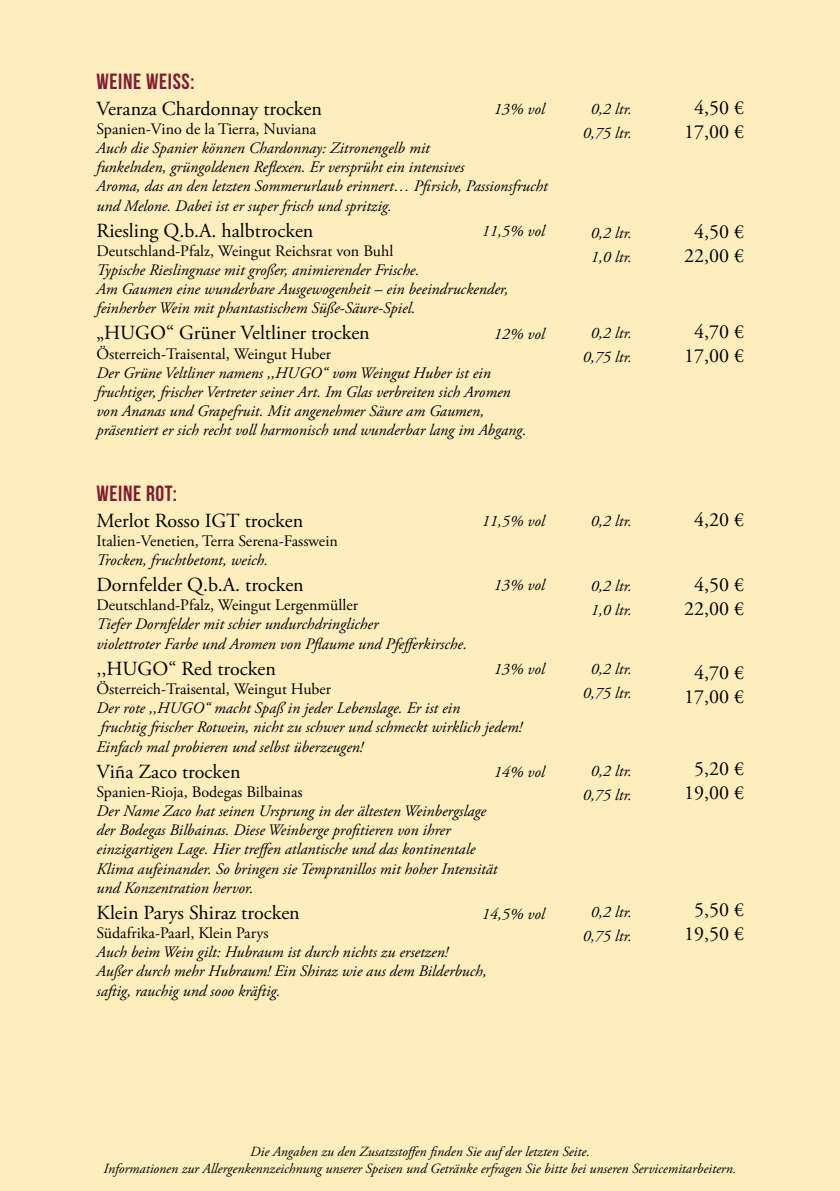
<style>
.page{position:relative;width:840px;height:1191px;background:#fff}
.page>*{position:absolute;margin:0;border:0;box-sizing:border-box;transform-origin:0 0}
.t1{font:22px "Bebas Neue";letter-spacing:.03em;color:#7e1d30}
.t2{font:20px/24px "Adobe Garamond Pro";color:#000;text-align:center}
.t3{font:italic 16px/19.2px "Adobe Garamond Pro";color:#000}
.t4{font:16px "Adobe Garamond Pro";color:#000}
.t5{font:italic 14px/16.8px "Adobe Garamond Pro";color:#000;text-align:center}
</style>
<div class="page">
<div style="left:0;top:0;width:839px;height:1191px;background:#ffeebd"></div>
<h1 class="t1" style="left:96px;top:69px;width:100px">WEINE WEISS:</h1>
<p class="t2" style="left:96px;top:97px;width:227px">Veranza Chardonnay trocken</p>
<p class="t4" style="left:96px;top:119px;width:221px">Spanien-Vino de la Tierra, Nuviana</p>
<p class="t3" style="left:96px;top:139px;width:452px">Auch die Spanier können Chardonnay: Zitronengelb mit<br>funkelnden, grüngoldenen Reflexen. Er versprüht ein intensives<br>Aroma, das an den letzten Sommerurlaub erinnert… Pfirsich, Passionsfrucht und Melone. Dabei ist er super frisch und spritzig.</p>
<p class="t2" style="left:96px;top:219px;width:218px">Riesling Q.b.A. halbtrocken</p>
<p class="t4" style="left:96px;top:241px;width:298px">Deutschland-Pfalz, Weingut Reichsrat von Buhl</p>
<p class="t3" style="left:96px;top:261px;width:413px">Typische Rieslingnase mit großer, animierender Frische.<br>Am Gaumen eine wunderbare Ausgewogenheit – ein beeindruckender, feinherber Wein mit phantastischem Süße-Säure-Spiel.</p>
<p class="t2" style="left:96px;top:322px;width:274px">„HUGO“ Grüner Veltliner trocken</p>
<p class="t4" style="left:96px;top:344px;width:236px">Österreich-Traisental, Weingut Huber</p>
<p class="t3" style="left:96px;top:363px;width:431px">Der Grüne Veltliner namens ,,HUGO“ vom Weingut Huber ist ein fruchtiger, frischer Vertreter seiner Art. Im Glas verbreiten sich Aromen von Ananas und Grapefruit. Mit angenehmer Säure am Gaumen, präsentiert er sich recht voll harmonisch und wunderbar lang im Abgang.</p>
<p class="t3" style="left:493px;top:100px;width:52px">13% vol</p>
<p class="t3" style="left:481px;top:222px;width:64px">11,5% vol</p>
<p class="t3" style="left:493px;top:325px;width:52px">12% vol</p>
<p class="t3" style="left:582px;top:97px;width:50px;line-height:24px;text-align:center">0,2 ltr.<br>0,75 ltr.</p>
<p class="t3" style="left:590px;top:221px;width:42px;line-height:24px">0,2 ltr.<br>1,0 ltr.</p>
<p class="t3" style="left:582px;top:321px;width:50px;line-height:24px;text-align:center">0,2 ltr.<br>0,75 ltr.</p>
<p class="t2" style="left:683px;top:96px;width:61px">4,50 €<br>17,00 €</p>
<p class="t2" style="left:683px;top:220px;width:61px">4,50 €<br>22,00 €</p>
<p class="t2" style="left:683px;top:320px;width:61px">4,70 €<br>17,00 €</p>
<h1 class="t1" style="left:96px;top:481px;width:82px">WEINE ROT:</h1>
<p class="t2" style="left:96px;top:509px;width:208px">Merlot Rosso IGT trocken</p>
<p class="t4" style="left:96px;top:531px;width:243px">Italien-Venetien, Terra Serena-Fasswein</p>
<p class="t3" style="left:96px;top:551px;width:173px">Trocken, fruchtbetont, weich.</p>
<p class="t2" style="left:96px;top:573px;width:209px">Dornfelder Q.b.A. trocken</p>
<p class="t4" style="left:96px;top:595px;width:263px">Deutschland-Pfalz, Weingut Lergenmüller</p>
<p class="t3" style="left:96px;top:615px;width:372px">Tiefer Dornfelder mit schier undurchdringlicher<br>violettroter Farbe und Aromen von Pflaume und Pfefferkirsche.</p>
<p class="t2" style="left:96px;top:657px;width:181px">,,HUGO“ Red trocken</p>
<p class="t4" style="left:96px;top:679px;width:236px">Österreich-Traisental, Weingut Huber</p>
<p class="t3" style="left:96px;top:699px;width:427px">Der rote ,,HUGO“ macht Spaß in jeder Lebenslage. Er ist ein<br>fruchtig frischer Rotwein, nicht zu schwer und schmeckt wirklich jedem!<br>Einfach mal probieren und selbst überzeugen!</p>
<p class="t2" style="left:96px;top:760px;width:145px">Viña Zaco trocken</p>
<p class="t4" style="left:96px;top:782px;width:207px">Spanien-Rioja, Bodegas Bilbainas</p>
<p class="t3" style="left:96px;top:801px;width:402px">Der Name Zaco hat seinen Ursprung in der ältesten Weinbergslage der Bodegas Bilbainas. Diese Weinberge profitieren von ihrer einzigartigen Lage. Hier treffen atlantische und das kontinentale Klima aufeinander. So bringen sie Tempranillos mit hoher Intensität und Konzentration hervor.</p>
<p class="t2" style="left:96px;top:901px;width:205px">Klein Parys Shiraz trocken</p>
<p class="t4" style="left:96px;top:923px;width:173px">Südafrika-Paarl, Klein Parys</p>
<p class="t3" style="left:96px;top:943px;width:391px">Auch beim Wein gilt: Hubraum ist durch nichts zu ersetzen!<br>Außer durch mehr Hubraum! Ein Shiraz wie aus dem Bilderbuch, saftig, rauchig und sooo kräftig.</p>
<p class="t3" style="left:481px;top:511px;width:64px">11,5% vol</p>
<p class="t3" style="left:493px;top:576px;width:52px">13% vol</p>
<p class="t3" style="left:493px;top:659px;width:52px">13% vol</p>
<p class="t3" style="left:493px;top:762px;width:52px">14% vol</p>
<p class="t3" style="left:481px;top:904px;width:64px">14,5% vol</p>
<p class="t3" style="left:590px;top:512px;width:42px">0,2 ltr.</p>
<p class="t3" style="left:590px;top:574px;width:42px;line-height:24px">0,2 ltr.<br>1,0 ltr.</p>
<p class="t3" style="left:582px;top:657px;width:50px;line-height:24px;text-align:center">0,2 ltr.<br>0,75 ltr.</p>
<p class="t3" style="left:582px;top:759px;width:50px;line-height:24px;text-align:center">0,2 ltr.<br>0,75 ltr.</p>
<p class="t3" style="left:582px;top:900px;width:50px;line-height:24px;text-align:center">0,2 ltr.<br>0,75 ltr.</p>
<p class="t2" style="left:693px;top:508px;width:51px">4,20 €</p>
<p class="t2" style="left:683px;top:573px;width:61px">4,50 €<br>22,00 €</p>
<p class="t2" style="left:683px;top:661px;width:61px">4,70 €<br>17,00 €</p>
<p class="t2" style="left:683px;top:757px;width:61px">5,20 €<br>19,00 €</p>
<p class="t2" style="left:683px;top:898px;width:61px">5,50 €<br>19,50 €</p>
<p class="t5" style="left:103px;top:1143px;width:634px">Die Angaben zu den Zusatzstoffen finden Sie auf der letzten Seite.<br>Informationen zur Allergenkennzeichnung unserer Speisen und Getränke erfragen Sie bitte bei unseren Servicemitarbeitern.</p>
</div>
